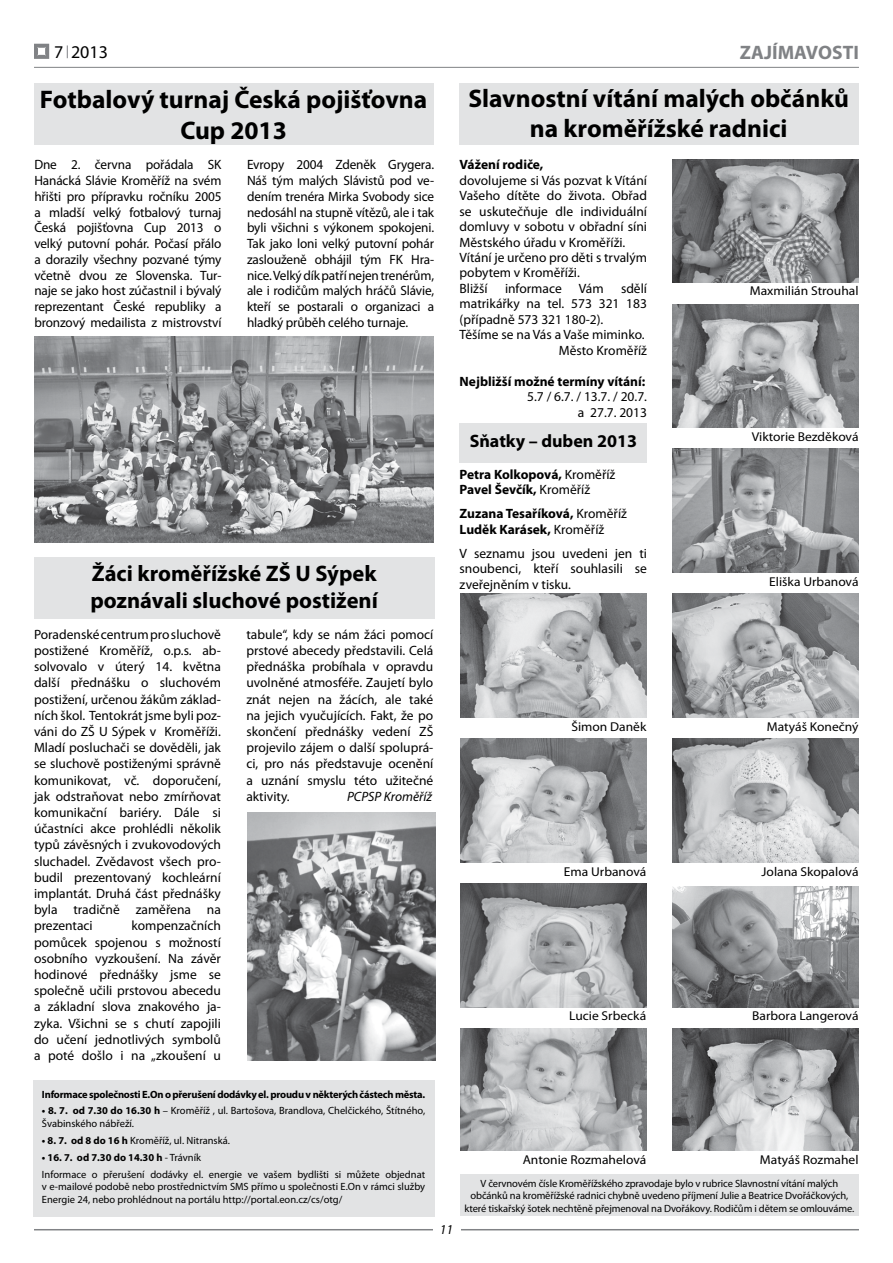
<style>
.page{position:relative;width:893px;height:1263px;background:#fff}
.page>*{position:absolute;margin:0;border:0;box-sizing:border-box;transform-origin:0 0}
.t1{font:700 25.5px/30.6px "Myriad Pro";color:#000;text-align:center}
.t2{font:700 22.5px/27px "Myriad Pro";color:#000}
.t3{font:700 19.5px "Myriad Pro";color:#808285}
.t4{font:700 18px "Myriad Pro";color:#000}
.t5{font:18px "Myriad Pro";color:#000}
.t6{font:13.5px/16.2px "Myriad Pro";color:#000;text-align:justify}
.t7{font:700 13.5px/15.5px "Myriad Pro";color:#000}
.t8{font:italic 13.5px "Myriad Pro";color:#000}
.t9{font:12.9px "Myriad Pro";color:#000;scale:1.05 1}
.t10{font:10.5px/12.6px "Myriad Pro";letter-spacing:-.005em;color:#000}
.t11{font:700 10.5px "Myriad Pro";letter-spacing:-.02em;color:#000}
.s1{font-weight:400}
.s2{font-weight:700}
</style>
<div class="page">
<svg style="left:34px;top:44px;width:15px;height:15px"></svg>
<svg style="left:67px;top:45px;width:1px;height:13px"></svg>
<hr style="left:34px;top:67px;width:825px;height:1px;background:#808285">
<hr style="left:34px;top:1229px;width:825px;height:1px;background:#808285">
<div style="left:433px;top:1224px;width:27px;height:10px;background:#fff"></div>
<div style="left:34px;top:83px;width:400px;height:62px;background:#e2e3e4"></div>
<div style="left:34px;top:557px;width:400px;height:61px;background:#e2e3e4"></div>
<div style="left:459px;top:83px;width:400px;height:62px;background:#e2e3e4"></div>
<div style="left:459px;top:423px;width:187px;height:39px;background:#e2e3e4"></div>
<div style="left:33px;top:1080px;width:402px;height:136px;background:#e2e3e4"></div>
<div style="left:460px;top:1175px;width:399px;height:41px;background:#e2e3e4"></div>
<img style="left:672px;top:159px;width:187px;height:124px">
<img style="left:672px;top:594px;width:187px;height:124px">
<img style="left:460px;top:594px;width:186px;height:124px">
<img style="left:672px;top:304px;width:187px;height:124px">
<img style="left:672px;top:739px;width:187px;height:124px">
<img style="left:460px;top:739px;width:186px;height:124px">
<img style="left:672px;top:449px;width:187px;height:124px">
<img style="left:460px;top:1028px;width:186px;height:123px">
<img style="left:460px;top:883px;width:186px;height:125px">
<img style="left:673px;top:1028px;width:186px;height:123px">
<img style="left:672px;top:887px;width:186px;height:121px">
<img style="left:34px;top:336px;width:400px;height:206px">
<img style="left:247px;top:812px;width:188px;height:248px">
<h3 class="t5" style="left:54px;top:42px;width:55px">7 2013</h3>
<h1 class="t1" style="left:40px;top:85px;width:389px">Fotbalový turnaj Česká pojišťovna<br>Cup 2013</h1>
<p class="t6" style="left:34px;top:157px;width:189px;line-height:15.8px">Dne 2. června pořádala SK Hanácká Slávie Kroměříž na svém hřišti pro přípravku ročníku 2005 a mladší velký fotbalový turnaj Česká pojišťovna Cup 2013 o velký putovní pohár. Počasí přálo a dorazily všechny pozvané týmy včetně dvou ze Slovenska. Tur&shy;naje se jako host zúčastnil i bývalý reprezentant České republiky a bronzový medailista z mistrovství</p>
<p class="t6" style="left:247px;top:157px;width:189px;line-height:15.8px">Evropy 2004 Zdeněk Grygera.<br>Náš tým malých Slávistů pod ve&shy;dením trenéra Mirka Svobody sice nedosáhl na stupně vítězů, ale i tak byli všichni s výkonem spokojeni.<br>Tak jako loni velký putovní pohár zaslouženě obhájil tým FK Hra&shy;nice. Velký dík patří nejen trenérům, ale i rodičům malých hráčů Slávie, kteří se postarali o organizaci a hladký průběh celého turnaje.</p>
<h2 class="t2" style="left:90px;top:561px;width:289px">Žáci kroměřížské ZŠ U Sýpek poznávali sluchové postižení</h2>
<p class="t6" style="left:34px;top:626px;width:188px">Poradenské centrum pro sluchově postižené Kroměříž, o.p.s. ab&shy;solvovalo v úterý 14. května další přednášku o sluchovém postižení, určenou žákům základ&shy;ních škol. Tentokrát jsme byli poz&shy;váni do ZŠ U Sýpek v Kroměříži.<br>Mladí posluchači se dověděli, jak se sluchově postiženými správně komunikovat, vč. doporučení, jak odstraňovat nebo zmírňovat komunikační bariéry. Dále si účastníci akce prohlédli několik typů závěsných i zvukovodových sluchadel. Zvědavost všech pro&shy;budil prezentovaný kochleární implantát. Druhá část přednášky byla tradičně zaměřena na prezentaci</p>
<p class="t6" style="left:34px;top:918px;width:188px;text-indent:97px">kompenzačních pomůcek spojenou s možností osobního vyzkoušení. Na závěr hodinové přednášky jsme se společně učili prstovou abecedu a základní slova znakového ja&shy;zyka. Všichni se s chutí zapojili do učení jednotlivých symbolů a poté došlo i na „zkoušení u</p>
<p class="t6" style="left:246px;top:626px;width:188px">tabule“, kdy se nám žáci pomocí prstové abecedy představili. Celá přednáška probíhala v opravdu uvolněné atmosféře. Zaujetí bylo znát nejen na žácích, ale také na jejich vyučujících. Fakt, že po skončení přednášky vedení ZŠ projevilo zájem o další spoluprá&shy;ci, pro nás představuje ocenění a uznání smyslu této užitečné aktivity.</p>
<p class="t8" style="left:347px;top:789px;width:87px">PCPSP Kroměříž</p>
<h3 class="t3" style="left:740px;top:41px;width:121px">ZAJÍMAVOSTI</h3>
<h1 class="t1" style="left:468px;top:83px;width:382px">Slavnostní vítání malých občánků na kroměřížské radnici</h1>
<p class="t7" style="left:460px;top:157px;width:85px">Vážení rodiče,</p>
<p class="t6" style="left:460px;top:173px;width:189px;line-height:15.5px;text-align:left">dovolujeme si Vás pozvat k Vítání<br>Vašeho dítěte do života. Obřad se uskutečňuje dle individuální domluvy v sobotu v obřadní síni<br>Městského úřadu v Kroměříži.<br>Vítání je určeno pro děti s trvalým pobytem v Kroměříži.<br>Bližší</p>
<p class="t6" style="left:505px;top:281px;width:58px">informace</p>
<p class="t6" style="left:579px;top:281px;width:26px">Vám</p>
<p class="t6" style="left:621px;top:281px;width:28px">sdělí</p>
<p class="t6" style="left:460px;top:296px;width:189px">matrikářky na tel. 573 321 183</p>
<p class="t6" style="left:460px;top:311px;width:145px">(případně 573 321 180-2).</p>
<p class="t6" style="left:460px;top:327px;width:187px">Těšíme se na Vás a Vaše miminko.</p>
<p class="t6" style="left:559px;top:342px;width:90px">Město Kroměříž</p>
<p class="t7" style="left:460px;top:373px;width:187px">Nejbližší možné termíny vítání:</p>
<p class="t6" style="left:527px;top:389px;width:121px;line-height:15.5px;text-align:right">5.7 / 6.7. / 13.7. / 20.7. a 27.7. 2013</p>
<h3 class="t4" style="left:470px;top:431px;width:169px">Sňatky – duben 2013</h3>
<p class="t7" style="left:460px;top:467px;width:157px">Petra Kolkopová, <span class="s1">Kroměříž<br></span>Pavel Ševčík, <span class="s1">Kroměříž</span></p>
<p class="t7" style="left:460px;top:506px;width:169px">Zuzana Tesaříková, <span class="s1">Kroměříž<br></span>Luděk Karásek, <span class="s1">Kroměříž</span></p>
<p class="t6" style="left:460px;top:546px;width:189px;line-height:15.5px">V seznamu jsou uvedeni jen ti snoubenci, kteří souhlasili se zveřejněním v tisku.</p>
<p class="t9" style="left:750px;top:284px;width:105px">Maxmilián Strouhal</p>
<p class="t9" style="left:752px;top:430px;width:103px">Viktorie Bezděková</p>
<p class="t9" style="left:769px;top:574px;width:87px">Eliška Urbanová</p>
<p class="t9" style="left:571px;top:719px;width:73px">Šimon Daněk</p>
<p class="t9" style="left:767px;top:719px;width:89px">Matyáš Konečný</p>
<p class="t9" style="left:564px;top:864px;width:80px">Ema Urbanová</p>
<p class="t9" style="left:762px;top:864px;width:94px">Jolana Skopalová</p>
<p class="t9" style="left:569px;top:1009px;width:75px">Lucie Srbecká</p>
<p class="t9" style="left:752px;top:1009px;width:103px">Barbora Langerová</p>
<p class="t11" style="left:42px;top:1088px;width:385px">Informace společnosti E.On o přerušení dodávky el. proudu v některých částech města.</p>
<p class="t10" style="left:42px;top:1105px;width:385px"><span class="s2">• 8. 7. od 7.30 do 16.30 h</span> – Kroměříž , ul. Bartošova, Brandlova, Chelčického, Štítného,<br>Švabinského nábřeží.</p>
<p class="t10" style="left:42px;top:1134px;width:190px"><span class="s2">• 8. 7. od 8 do 16 h</span> Kroměříž, ul. Nitranská.</p>
<p class="t10" style="left:42px;top:1149px;width:385px;line-height:16.8px"><span class="s2">• 16. 7. od 7.30 do 14.30 h</span> - Trávník<br>Informace o přerušení dodávky el. energie ve vašem bydlišti si můžete objednat</p>
<p class="t10" style="left:42px;top:1180px;width:385px">v e-mailové podobě nebo prostřednictvím SMS přímo u společnosti E.On v rámci služby<br>Energie 24, nebo prohlédnout na portálu http://portal.eon.cz/cs/otg/</p>
<p class="t10" style="left:465px;top:1177px;width:391px;text-align:center">V červnovém čísle Kroměřížského zpravodaje bylo v rubrice Slavnostní vítání malých občánků na kroměřížské radnici chybně uvedeno příjmení Julie a Beatrice Dvořáčkových, které tiskařský šotek nechtěně přejmenoval na Dvořákovy. Rodičům i dětem se omlouváme.</p>
<p class="t9" style="left:523px;top:1152px;width:119px">Antonie Rozmahelová</p>
<p class="t9" style="left:760px;top:1152px;width:95px">Matyáš Rozmahel</p>
<p class="t8" style="left:440px;top:1222px;width:15px">11</p>
</div>
